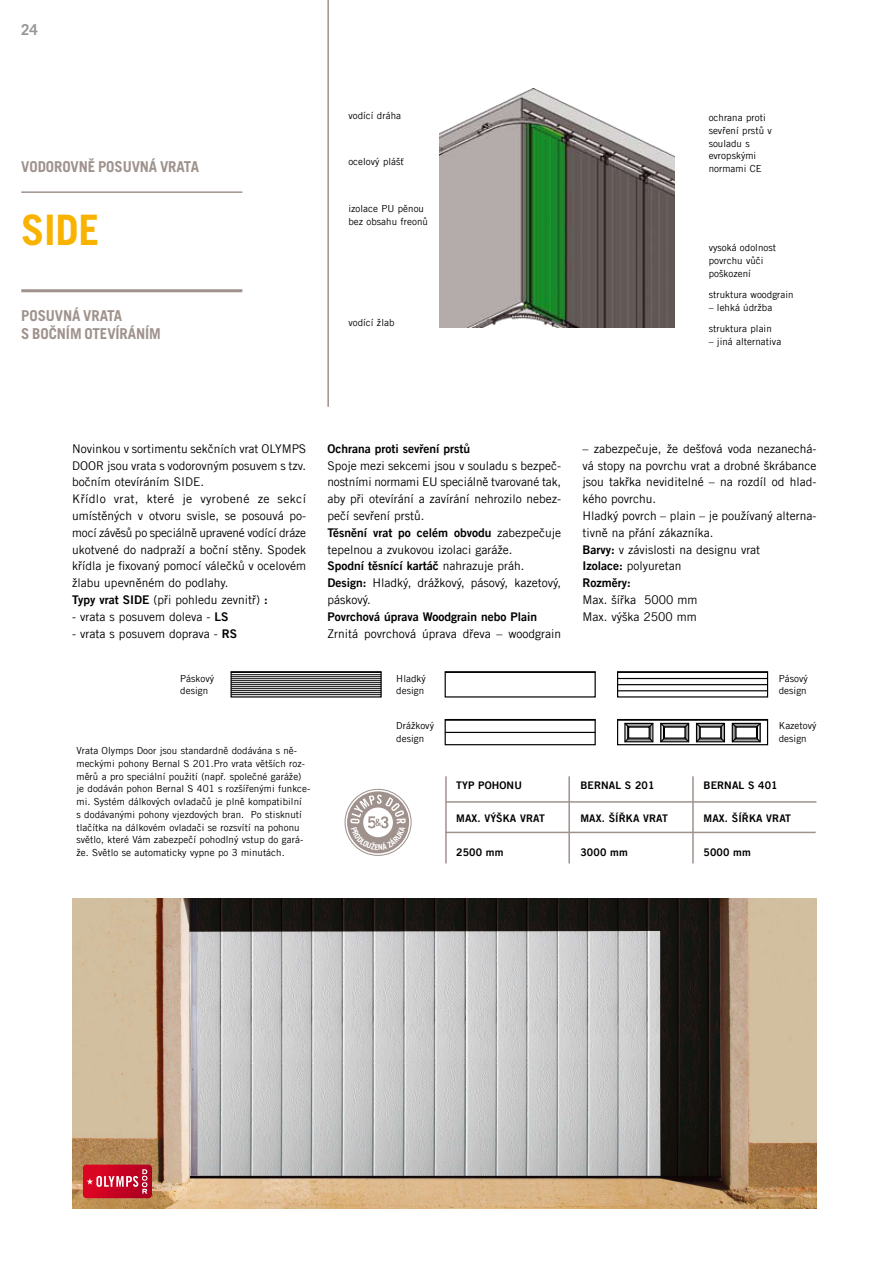
<style>
.page{position:relative;width:893px;height:1263px;background:#fff}
.page>*{position:absolute;margin:0;border:0;box-sizing:border-box;transform-origin:0 0}
.t1{font:700 42px "Trade Gothic LT Com";color:#f8b300}
.t2{font:700 15px/18px "Trade Gothic LT Com";letter-spacing:-.01em;color:#9f928d}
.t3{font:700 15px "Trade Gothic LT Com";color:#97979b}
.t4{font:12px/16.8px "Trade Gothic LT Com";color:#000}
.t5{font:12px "Trade Gothic LT Com Bd 2";color:#000}
.t6{font:10.5px "Trade Gothic LT Com Bd 2";letter-spacing:.01em;color:#000}
.t7{font:9.75px/12.8px "Trade Gothic LT Com";letter-spacing:.005em;color:#000}
.s1{font-family:"Trade Gothic LT Com Bd 2"}
.s2{font-family:"Trade Gothic LT Com"}
</style>
<div class="page">
<hr style="left:327px;top:0;width:2px;height:407px;background:#9f928d">
<img style="left:72px;top:899px;width:744px;height:310px">
<hr style="left:21px;top:289px;width:221px;height:3px;background:#9f928d">
<hr style="left:21px;top:191px;width:221px;height:2px;background:#9f928d">
<hr style="left:445px;top:776px;width:2px;height:87px;background:#9f928d">
<hr style="left:568px;top:776px;width:2px;height:87px;background:#9f928d">
<hr style="left:692px;top:776px;width:2px;height:87px;background:#9f928d">
<hr style="left:445px;top:832px;width:371px;height:1px;background:#9f928d">
<hr style="left:446px;top:801px;width:370px;height:2px;background:#9f928d">
<div style="left:445px;top:671px;width:151px;height:26px;border:1px solid #000"></div>
<hr style="left:445px;top:672px;width:150px;height:1px;background:#000">
<div style="left:617px;top:671px;width:151px;height:26px;border:1px solid #000"></div>
<hr style="left:617px;top:672px;width:151px;height:1px;background:#000">
<hr style="left:617px;top:684px;width:151px;height:1px;background:#000">
<hr style="left:617px;top:690px;width:151px;height:1px;background:#000">
<hr style="left:617px;top:678px;width:151px;height:1px;background:#000">
<div style="left:445px;top:719px;width:151px;height:26px;border:1px solid #000"></div>
<hr style="left:445px;top:719px;width:150px;height:2px;background:#000">
<hr style="left:445px;top:732px;width:150px;height:1px;background:#000">
<div style="left:617px;top:719px;width:151px;height:26px;border:1px solid #000"></div>
<hr style="left:617px;top:719px;width:151px;height:2px;background:#000">
<div style="left:624px;top:723px;width:29px;height:19px;border:1px solid #000"></div>
<div style="left:660px;top:723px;width:29px;height:19px;border:1px solid #000"></div>
<div style="left:696px;top:723px;width:29px;height:19px;border:1px solid #000"></div>
<div style="left:732px;top:723px;width:29px;height:19px;border:1px solid #000"></div>
<div style="left:626px;top:724px;width:26px;height:17px;border:2px solid #000"></div>
<svg style="left:624px;top:737px;width:6px;height:6px"></svg>
<svg style="left:624px;top:722px;width:6px;height:6px"></svg>
<div style="left:662px;top:724px;width:26px;height:17px;border:2px solid #000"></div>
<div style="left:697px;top:724px;width:26px;height:17px;border:2px solid #000"></div>
<svg style="left:648px;top:737px;width:18px;height:6px"></svg>
<svg style="left:648px;top:722px;width:18px;height:6px"></svg>
<div style="left:733px;top:724px;width:26px;height:17px;border:2px solid #000"></div>
<svg style="left:684px;top:737px;width:17px;height:6px"></svg>
<svg style="left:684px;top:722px;width:17px;height:6px"></svg>
<svg style="left:719px;top:737px;width:18px;height:6px"></svg>
<svg style="left:719px;top:722px;width:18px;height:6px"></svg>
<svg style="left:755px;top:737px;width:6px;height:6px"></svg>
<svg style="left:755px;top:722px;width:6px;height:6px"></svg>
<img style="left:439px;top:89px;width:236px;height:239px">
<svg style="left:83px;top:1164px;width:69px;height:34px;background:#cd233e"></svg>
<div style="left:231px;top:671px;width:151px;height:26px;border:1px solid #000"></div>
<hr style="left:231px;top:672px;width:150px;height:1px;background:#000">
<hr style="left:231px;top:694px;width:150px;height:1px;background:#000">
<hr style="left:231px;top:674px;width:150px;height:1px;background:#000">
<hr style="left:231px;top:676px;width:150px;height:1px;background:#000">
<hr style="left:231px;top:678px;width:150px;height:1px;background:#000">
<hr style="left:231px;top:680px;width:150px;height:1px;background:#000">
<hr style="left:231px;top:682px;width:150px;height:1px;background:#000">
<hr style="left:231px;top:684px;width:150px;height:1px;background:#000">
<hr style="left:231px;top:686px;width:150px;height:1px;background:#000">
<hr style="left:231px;top:688px;width:150px;height:1px;background:#000">
<hr style="left:231px;top:690px;width:150px;height:1px;background:#000">
<hr style="left:231px;top:692px;width:150px;height:1px;background:#000">
<svg style="left:345px;top:789px;width:67px;height:67px"></svg>
<p class="t3" style="left:21px;top:20px;width:18px">24</p>
<p class="t2" style="left:21px;top:157px;width:179px">VODOROVNĚ POSUVNÁ VRATA</p>
<h1 class="t1" style="left:21px;top:204px;width:80px">SIDE</h1>
<p class="t2" style="left:21px;top:307px;width:141px">POSUVNÁ VRATA<br>S BOČNÍM OTEVÍRÁNÍM</p>
<p class="t7" style="left:348px;top:109px;width:54px">vodící dráha</p>
<p class="t7" style="left:348px;top:155px;width:57px">ocelový plášť</p>
<p class="t7" style="left:348px;top:202px;width:81px">izolace PU pěnou bez obsahu freonů</p>
<p class="t7" style="left:348px;top:316px;width:48px">vodící žlab</p>
<p class="t7" style="left:709px;top:111px;width:65px">ochrana proti sevření prstů v souladu s evropskými normami CE</p>
<p class="t7" style="left:709px;top:241px;width:69px">vysoká odolnost povrchu vůči poškození</p>
<p class="t7" style="left:709px;top:288px;width:87px">struktura woodgrain</p>
<p class="t7" style="left:709px;top:296px;width:65px;line-height:21.3px">– lehká údržba struktura plain</p>
<p class="t7" style="left:709px;top:335px;width:74px">– jiná alternativa</p>
<p class="t4" style="left:72px;top:440px;width:235px">Novinkou v sortimentu sekčních vrat OLYMPS DOOR jsou vrata s vodorovným posuvem s tzv. bočním otevíráním SIDE.<br>Křídlo vrat, které je vyrobené ze sekcí umístěných v otvoru svisle, se posouvá po&shy;mocí závěsů po speciálně upravené vodící dráze ukotvené do nadpraží a boční stěny. Spodek křídla je fixovaný pomocí válečků v ocelovém žlabu upevněném do podlahy.<br><span class="s1">Typy vrat SIDE</span> (při pohledu zevnitř) <span class="s1">:</span></p>
<p class="t4" style="left:72px;top:608px;width:158px">- vrata s posuvem doleva - <span class="s1">LS</span></p>
<p class="t4" style="left:72px;top:625px;width:166px">- vrata s posuvem doprava - <span class="s1">RS</span></p>
<p class="t7" style="left:180px;top:671px;width:35px">Páskový design</p>
<p class="t7" style="left:77px;top:744px;width:235px">Vrata Olymps Door jsou standardně dodávána s ně&shy;meckými pohony Bernal S 201.Pro vrata větších roz&shy;měrů a pro speciální použití (např. společné garáže) je dodáván pohon Bernal S 401 s rozšířenými funkce&shy;mi. Systém dálkových ovladačů je plně kompatibilní<br>s dodávanými pohony vjezdových bran. Po stisknutí tlačítka na dálkovém ovladači se rozsvítí na pohonu světlo, které Vám zabezpečí pohodlný vstup do gará&shy;že. Světlo se automaticky vypne po 3 minutách.</p>
<p class="t5" style="left:327px;top:441px;width:144px">Ochrana proti sevření prstů</p>
<p class="t4" style="left:327px;top:457px;width:235px;text-align:justify">Spoje mezi sekcemi jsou v souladu s bezpeč&shy;nostními normami EU speciálně tvarované tak, aby při otevírání a zavírání nehrozilo nebez&shy;pečí sevření prstů.</p>
<p class="t5" style="left:327px;top:525px;width:235px">Těsnění vrat po celém obvodu <span class="s2">zabezpečuje</span></p>
<p class="t4" style="left:327px;top:541px;width:187px">tepelnou a zvukovou izolaci garáže.</p>
<p class="t5" style="left:327px;top:559px;width:199px">Spodní těsnící kartáč <span class="s2">nahrazuje práh.</span></p>
<p class="t4" style="left:327px;top:574px;width:235px"><span class="s1">Design:</span> Hladký, drážkový, pásový, kazetový, páskový.</p>
<p class="t5" style="left:327px;top:609px;width:211px">Povrchová úprava Woodgrain nebo Plain</p>
<p class="t4" style="left:327px;top:625px;width:235px">Zrnitá povrchová úprava dřeva – woodgrain</p>
<p class="t7" style="left:396px;top:671px;width:31px">Hladký design</p>
<p class="t7" style="left:396px;top:719px;width:39px">Drážkový design</p>
<p class="t4" style="left:583px;top:440px;width:235px">– zabezpečuje, že dešťová voda nezanechá&shy;vá stopy na povrchu vrat a drobné škrábance jsou takřka neviditelné – na rozdíl od hlad&shy;kého povrchu.<br>Hladký povrch – plain – je používaný alterna&shy;tivně na přání zákazníka.<br><span class="s1">Barvy:</span> v závislosti na designu vrat<br><span class="s1">Izolace:</span> polyuretan</p>
<p class="t5" style="left:583px;top:575px;width:50px">Rozměry:</p>
<p class="t4" style="left:583px;top:591px;width:117px">Max. šířka 5000 mm<br>Max. výška 2500 mm</p>
<p class="t7" style="left:779px;top:671px;width:30px">Pásový design</p>
<p class="t7" style="left:779px;top:719px;width:39px">Kazetový design</p>
<p class="t6" style="left:456px;top:778px;width:67px">Typ pohonu</p>
<p class="t6" style="left:580px;top:778px;width:76px">BERNAL S 201</p>
<p class="t6" style="left:704px;top:778px;width:76px">BERNAL S 401</p>
<p class="t6" style="left:456px;top:812px;width:90px">max. výška VRAT</p>
<p class="t6" style="left:580px;top:812px;width:87px">max. šíŘka vrat</p>
<p class="t6" style="left:704px;top:812px;width:87px">max. šíř ka vrat</p>
<p class="t6" style="left:456px;top:846px;width:49px">2500 mm</p>
<p class="t6" style="left:580px;top:846px;width:49px">3000 mm</p>
<p class="t6" style="left:704px;top:846px;width:49px">5000 mm</p>
</div>
